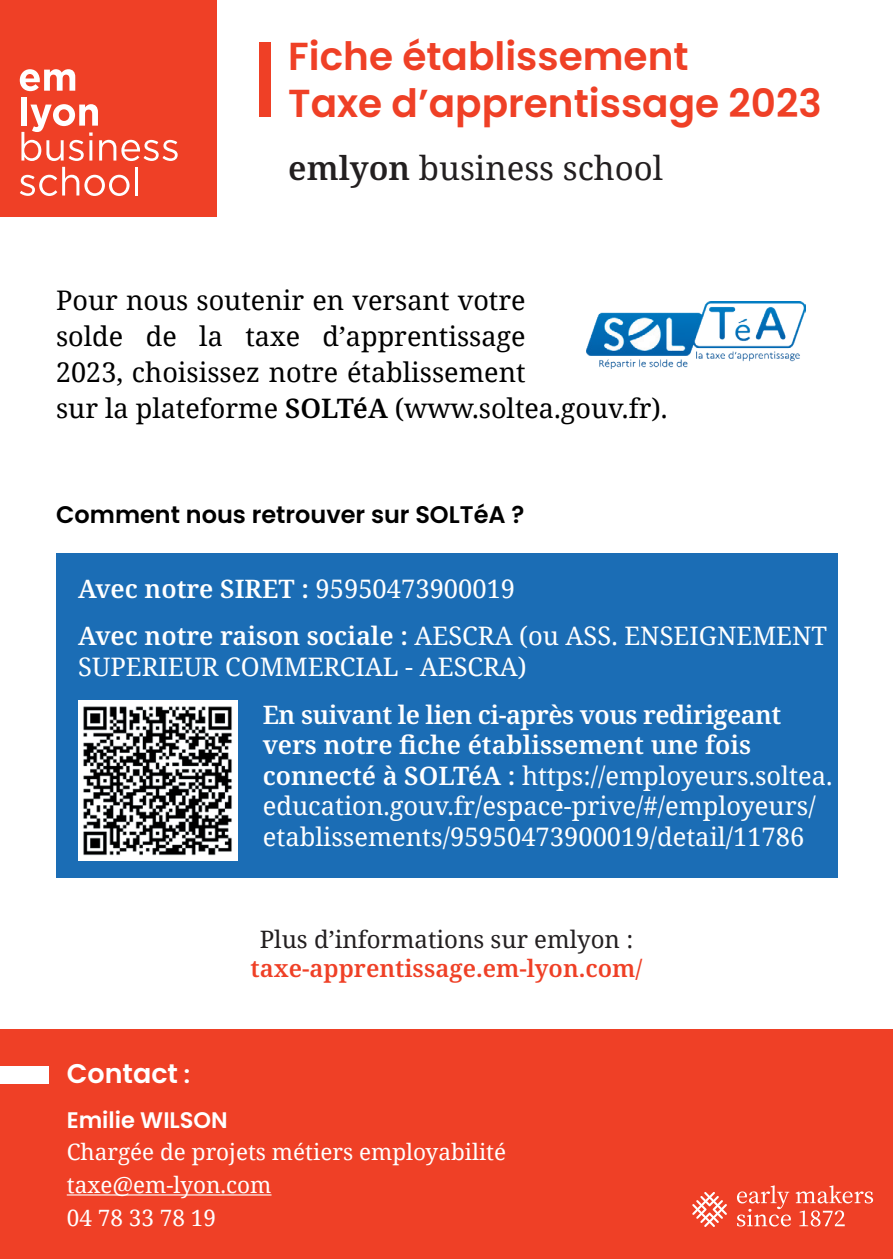
<style>
.page{position:relative;width:893px;height:1259px;background:#fff}
.page>*{position:absolute;margin:0;border:0;box-sizing:border-box;transform-origin:0 0}
.t1{font:600 39px/46.8px "Poppins";color:#ef4026}
.t2{font:33px "Noto Serif";color:#231f20}
.t3{font:27px/36px "Noto Serif";color:#000}
.t4{font:600 27px "Poppins";color:#fff}
.t5{font:25.5px/30.6px "Noto Serif";color:#fff}
.t6{font:600 24px "Noto Serif";color:#ef4026}
.t7{font:600 24px "Poppins";color:#000}
.t8{font:24px "Noto Serif";color:#231f20}
.t9{font:22.5px/33px "Noto Serif";color:#fff}
.t10{font:600 22.5px "Poppins";color:#fff}
.s1{font-weight:600}
.s2{font-size:24px}
</style>
<div class="page">
<div style="left:0;top:0;width:216px;height:216px;background:#ef4026"></div>
<svg style="left:20px;top:69px;width:55px;height:22px"></svg>
<div style="left:21px;top:97px;width:6px;height:29px;background:#fff"></div>
<svg style="left:21px;top:104px;width:157px;height:57px"></svg>
<svg style="left:20px;top:167px;width:110px;height:29px"></svg>
<hr style="left:135px;top:167px;width:3px;height:28px;background:#fff">
<div style="left:0;top:1029px;width:893px;height:230px;background:#ef4026"></div>
<svg style="left:692px;top:1192px;width:35px;height:35px"></svg>
<svg style="left:737px;top:1185px;width:136px;height:41px"></svg>
<div style="left:56px;top:553px;width:782px;height:325px;background:#1b6db5"></div>
<div style="left:259px;top:43px;width:11px;height:74px;background:#ef4026"></div>
<img style="left:78px;top:701px;width:159px;height:159px">
<hr style="left:67px;top:1194px;width:205px;height:1px;background:#fff">
<img style="left:587px;top:301px;width:218px;height:67px">
<div style="left:0;top:1066px;width:48px;height:18px;background:#fff"></div>
<h1 class="t1" style="left:288px;top:33px;width:535px">Fiche établissement<br>Taxe d’apprentissage 2023</h1>
<p class="t2" style="left:288px;top:145px;width:376px"><span class="s1">emlyon</span> business school</p>
<p class="t3" style="left:56px;top:281px;width:613px">Pour nous soutenir en versant votre<br>solde de la taxe d’apprentissage<br>2023, choisissez notre établissement<br>sur la plateforme <span class="s1">SOLTéA</span> (www.soltea.gouv.fr).</p>
<p class="t7" style="left:56px;top:500px;width:470px">Comment nous retrouver sur SOLTéA ?</p>
<p class="t5" style="left:78px;top:563px;width:750px;line-height:47.7px"><span class="s1">Avec notre SIRET :</span> 95950473900019<br><span class="s1">Avec notre raison sociale :</span> AESCRA (ou ASS. ENSEIGNEMENT</p>
<p class="t5" style="left:78px;top:650px;width:450px">SUPERIEUR COMMERCIAL - AESCRA)</p>
<p class="t5" style="left:263px;top:698px;width:571px"><span class="s1">En suivant le lien ci-après vous redirigeant vers notre fiche établissement une fois connecté à SOLTéA :</span> https://employeurs.soltea. education.gouv.fr/espace-prive/#/employeurs/ etablissements/95950473900019/detail/11786</p>
<p class="t4" style="left:67px;top:1057px;width:125px">Contact <span class="s2">:</span></p>
<p class="t8" style="left:260px;top:923px;width:375px">Plus d’informations sur emlyon :</p>
<p class="t6" style="left:251px;top:951px;width:393px">taxe-apprentissage.em-lyon.com/</p>
<p class="t10" style="left:67px;top:1106px;width:163px">Emilie WILSON</p>
<p class="t9" style="left:67px;top:1134px;width:441px">Chargée de projets métiers employabilité taxe@em-lyon.com<br>04 78 33 78 19</p>
</div>
